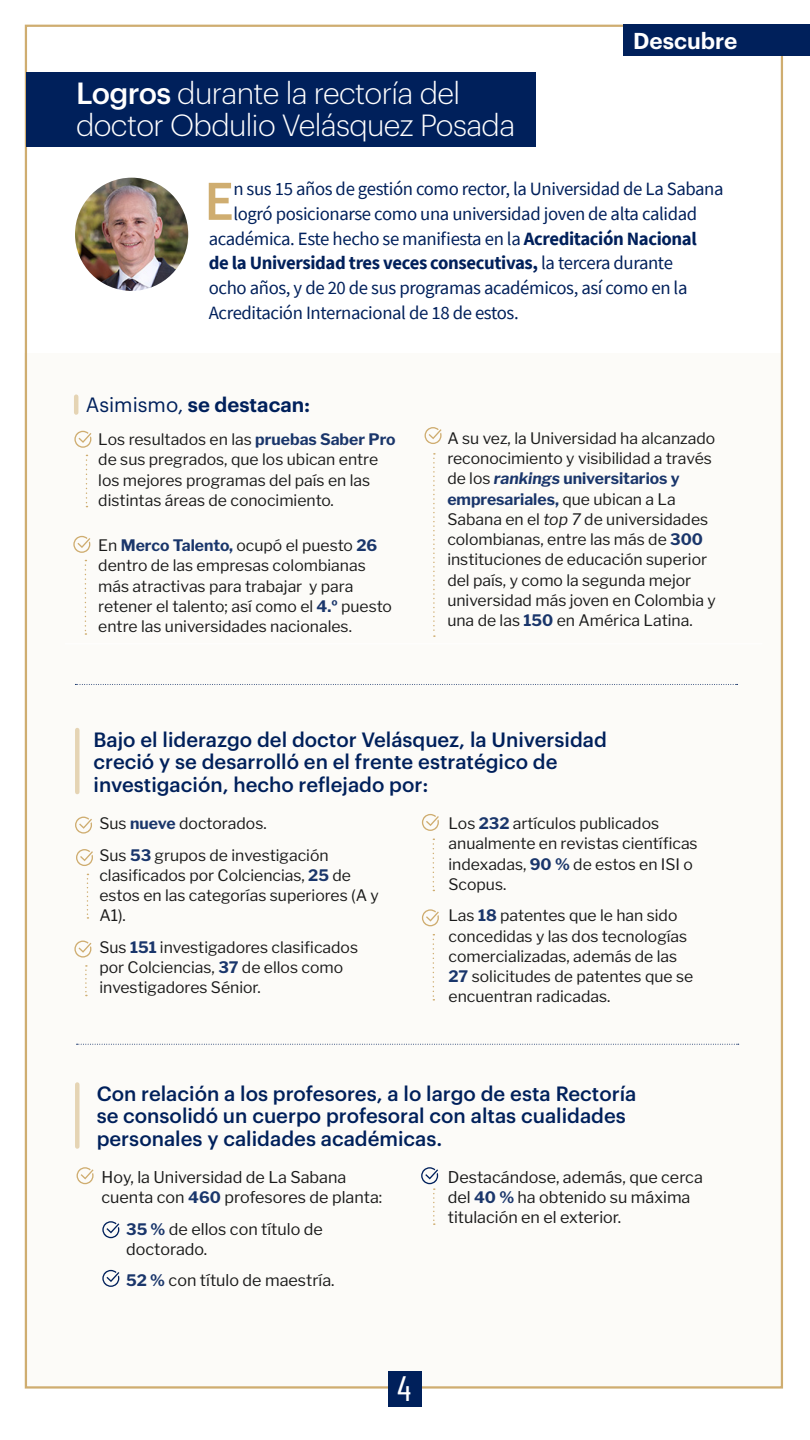
<style>
.page{position:relative;width:810px;height:1440px;background:#fff}
.page>*{position:absolute;margin:0;border:0;box-sizing:border-box;transform-origin:0 0}
.t1{font:600 56.62px "Source Sans Pro";color:#cfad70}
.t2{font:35.25px "Barlow Condensed";color:#fff}
.t3{font:300 30px/32.2px "Graphik";letter-spacing:-.02em;color:#fff}
.t4{font:600 22.5px "Graphik";color:#fff}
.t5{font:500 20.25px/22.5px "Graphik";color:#00205b}
.t6{font:600 20.25px "Graphik";color:#00205b}
.t7{font:18.75px "Source Sans Pro";letter-spacing:-.02em;color:#00205b}
.t8{font:700 18.75px "Source Sans Pro";letter-spacing:-.02em;color:#00205b}
.t9{font:16.12px/20.2px "Libre Franklin";color:#1a1a1a}
.t10{font:15.75px/20.2px "Libre Franklin";color:#1a1a1a}
.s1{font-weight:500}
.s2{font-weight:700}
.s3{font-weight:400}
.s4{font-weight:700;color:#1a366b}
.s5{font-weight:700;font-style:italic;color:#1a366b}
.s6{font-style:italic}
.s7{font-weight:700;font-size:15.75px;color:#1a366b}
</style>
<div class="page">
<div style="left:25px;top:353px;width:758px;height:1036px;background:#fcfbf8"></div>
<div style="left:388px;top:1371px;width:34px;height:35px;background:#00205b"></div>
<div style="left:624px;top:25px;width:186px;height:31px;background:#00205b"></div>
<svg style="left:86px;top:455px;width:1px;height:52px"></svg>
<svg style="left:87px;top:874px;width:1px;height:45px"></svg>
<svg style="left:433px;top:839px;width:1px;height:52px"></svg>
<svg style="left:433px;top:934px;width:1px;height:67px"></svg>
<svg style="left:85px;top:965px;width:2px;height:31px"></svg>
<svg style="left:85px;top:560px;width:1px;height:75px"></svg>
<svg style="left:433px;top:453px;width:2px;height:184px"></svg>
<svg style="left:74px;top:431px;width:17px;height:17px"></svg>
<svg style="left:75px;top:817px;width:17px;height:17px"></svg>
<svg style="left:76px;top:849px;width:17px;height:17px"></svg>
<svg style="left:422px;top:814px;width:17px;height:17px"></svg>
<svg style="left:422px;top:909px;width:17px;height:17px"></svg>
<svg style="left:74px;top:941px;width:17px;height:17px"></svg>
<svg style="left:77px;top:1167px;width:17px;height:17px"></svg>
<svg style="left:421px;top:1167px;width:17px;height:58px"></svg>
<svg style="left:73px;top:536px;width:17px;height:17px"></svg>
<svg style="left:425px;top:427px;width:17px;height:17px"></svg>
<img style="left:75px;top:178px;width:113px;height:113px;border-radius:57px">
<div style="left:26px;top:72px;width:510px;height:75px;background:#00205b"></div>
<hr style="left:74px;top:397px;width:4px;height:16px;background:#e5d4b4">
<div style="left:75px;top:730px;width:5px;height:62px;background:#e5d4b4"></div>
<div style="left:75px;top:1084px;width:5px;height:63px;background:#e5d4b4"></div>
<svg style="left:102px;top:1221px;width:17px;height:17px"></svg>
<svg style="left:102px;top:1270px;width:17px;height:17px"></svg>
<hr style="left:65px;top:643px;width:697px;height:1px;background:#fff">
<svg style="left:77px;top:1044px;width:662px;height:1px"></svg>
<svg style="left:75px;top:684px;width:663px;height:1px"></svg>
<h3 class="t3" style="left:76px;top:74px;width:441px"><span class="s1">Logros</span> durante la rectoría del doctor Obdulio Velásquez Posada</h3>
<h3 class="t4" style="left:633px;top:23px;width:106px">Descubre</h3>
<h1 class="t1" style="left:204px;top:164px;width:32px">E</h1>
<p class="t7" style="left:233px;top:177px;width:492px">n sus 15 años de gestión como rector, la Universidad de La Sabana</p>
<p class="t7" style="left:233px;top:202px;width:465px">logró posicionarse como una universidad joven de alta calidad</p>
<p class="t7" style="left:209px;top:226px;width:490px">académica. Este hecho se manifiesta en la <span class="s2">Acreditación Nacional</span></p>
<p class="t8" style="left:209px;top:250px;width:466px">de la Universidad tres veces consecutivas, <span class="s3">la tercera durante</span></p>
<p class="t7" style="left:209px;top:276px;width:480px">ocho años, y de 20 de sus programas académicos, así como en la</p>
<p class="t7" style="left:209px;top:301px;width:311px">Acreditación Internacional de 18 de estos.</p>
<p class="t6" style="left:86px;top:389px;width:226px"><span class="s3">Asimismo,</span> se destacan:</p>
<p class="t10" style="left:98px;top:429px;width:299px">Los resultados en las <span class="s4">pruebas Saber Pro </span>de sus pregrados, que los ubican entre los mejores programas del país en las distintas áreas de conocimiento.</p>
<p class="t10" style="left:447px;top:428px;width:270px">A su vez, la Universidad ha alcanzado reconocimiento y visibilidad a través de los <span class="s5">rankings</span> <span class="s4">universitarios y empresariales,</span> que ubican a La Sabana en el <span class="s6">top 7</span> de universidades colombianas, entre las más de <span class="s4">300 </span>instituciones de educación superior del país, y como la segunda mejor universidad más joven en Colombia y una de las <span class="s4">150</span> en América Latina.</p>
<p class="t10" style="left:98px;top:535px;width:295px">En <span class="s4">Merco Talento,</span> ocupó el puesto <span class="s4">26 </span>dentro de las empresas colombianas más atractivas para trabajar y para retener el talento; así como el <span class="s4">4.º</span> puesto entre las universidades nacionales.</p>
<p class="t5" style="left:94px;top:726px;width:515px">Bajo el liderazgo del doctor Velásquez, la Universidad creció y se desarrolló en el frente estratégico de investigación, hecho reflejado por:</p>
<p class="t10" style="left:99px;top:808px;width:231px;line-height:31.5px">Sus <span class="s4">nueve</span> doctorados.<br>Sus <span class="s4">53</span> grupos de investigación</p>
<p class="t10" style="left:99px;top:865px;width:281px">clasificados por Colciencias, <span class="s4">25</span> de estos en las categorías superiores (A y<br>A1).</p>
<p class="t10" style="left:99px;top:937px;width:260px">Sus <span class="s4">151</span> investigadores clasificados por Colciencias, <span class="s4">37</span> de ellos como investigadores Sénior.</p>
<p class="t10" style="left:449px;top:813px;width:251px">Los <span class="s4">232</span> artículos publicados anualmente en revistas científicas indexadas, <span class="s4">90 %</span> de estos en ISI o<br>Scopus.</p>
<p class="t10" style="left:449px;top:906px;width:246px">Las <span class="s4">18</span> patentes que le han sido concedidas y las dos tecnologías comercializadas, además de las<br><span class="s4">27</span> solicitudes de patentes que se encuentran radicadas.</p>
<p class="t5" style="left:97px;top:1080px;width:541px">Con relación a los profesores, a lo largo de esta Rectoría se consolidó un cuerpo profesoral con altas cualidades personales y calidades académicas.</p>
<p class="t9" style="left:102px;top:1167px;width:282px">Hoy, la Universidad de La Sabana cuenta con <span class="s7">460</span> profesores de planta:</p>
<p class="t9" style="left:126px;top:1219px;width:198px"><span class="s7">35 %</span> de ellos con título de doctorado.</p>
<p class="t9" style="left:126px;top:1270px;width:210px"><span class="s7">52 %</span> con título de maestría.</p>
<p class="t9" style="left:448px;top:1167px;width:257px">Destacándose, además, que cerca del <span class="s7">40 %</span> ha obtenido su máxima titulación en el exterior.</p>
<h2 class="t2" style="left:397px;top:1366px;width:16px">4</h2>
</div>
